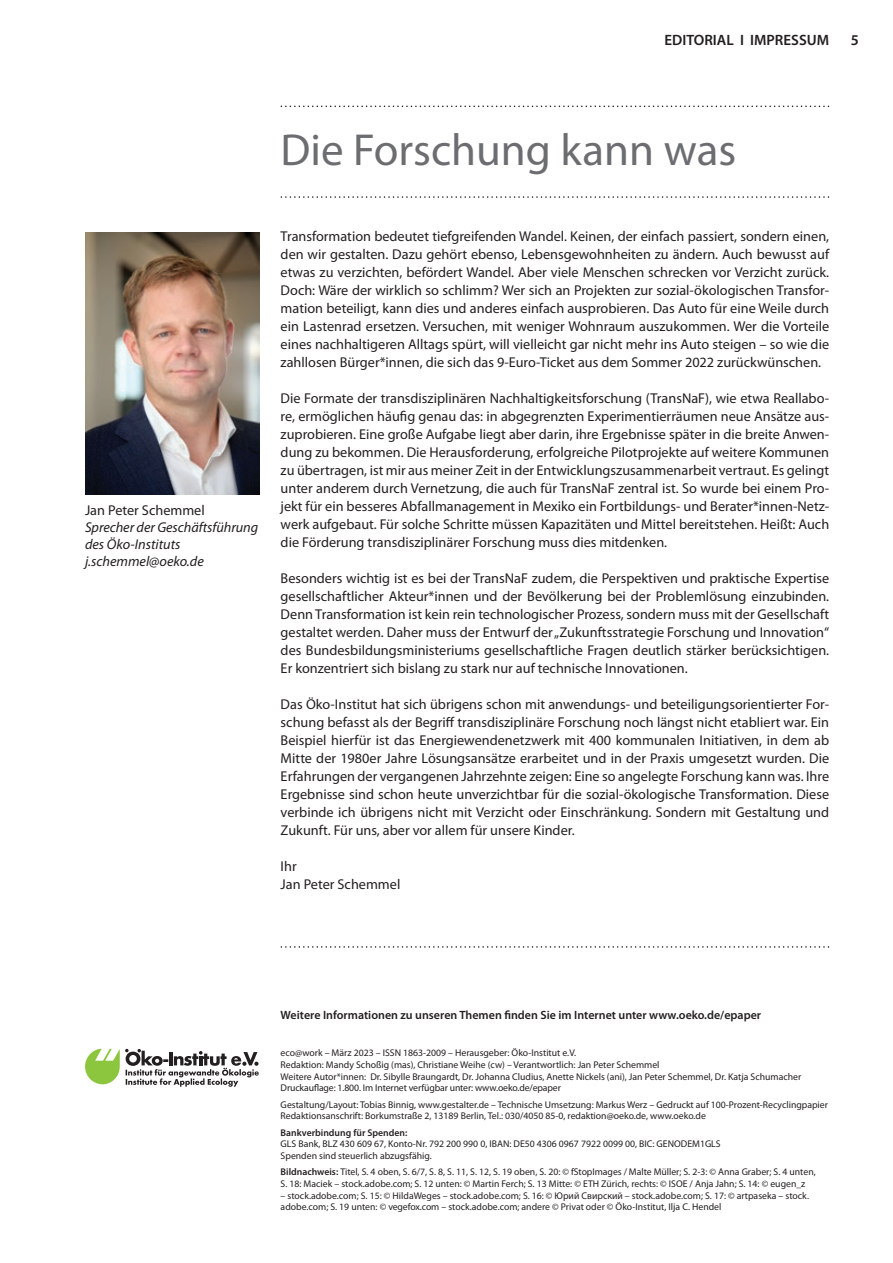
<style>
.page{position:relative;width:893px;height:1263px;background:#fff}
.page>*{position:absolute;margin:0;border:0;box-sizing:border-box;transform-origin:0 0}
.t1{font:45px "Myriad Pro";color:#6c6d70}
.t2{font:600 15px "Myriad Pro";color:#231f20}
.t3{font:14.25px/18px "Myriad Pro";color:#231f20;text-align:justify}
.t4{font:italic 14.25px/17.2px "Myriad Pro";color:#231f20}
.t5{font:600 12px "Myriad Pro";color:#231f20}
.t6{font:9.75px/11.7px "Myriad Pro";color:#231f20}
.t7{font:600 9.75px "Myriad Pro";color:#231f20}
.s1{font-weight:600}
</style>
<div class="page">
<svg style="left:281px;top:946px;width:548px;height:2px"></svg>
<svg style="left:85px;top:1049px;width:174px;height:38px"></svg>
<svg style="left:281px;top:106px;width:548px;height:1px"></svg>
<svg style="left:281px;top:196px;width:548px;height:2px"></svg>
<img style="left:85px;top:232px;width:174px;height:262px">
<p class="t2" style="left:664px;top:31px;width:166px">EDITORIAL I IMPRESSUM</p>
<p class="t2" style="left:851px;top:31px;width:10px">5</p>
<h1 class="t1" style="left:281px;top:122px;width:457px">Die Forschung kann was</h1>
<p class="t3" style="left:85px;top:501px;width:121px">Jan Peter Schemmel</p>
<p class="t4" style="left:85px;top:518px;width:175px">Sprecher der Geschäftsführung des Öko-Instituts j.schemmel@oeko.de</p>
<p class="t3" style="left:281px;top:227px;width:550px">Transformation bedeutet tiefgreifenden Wandel. Keinen, der einfach passiert, sondern einen, den wir gestalten. Dazu gehört ebenso, Lebensgewohnheiten zu ändern. Auch bewusst auf etwas zu verzichten, befördert Wandel. Aber viele Menschen schrecken vor Verzicht zurück.<br>Doch: Wäre der wirklich so schlimm? Wer sich an Projekten zur sozial-ökologischen Transfor&shy;mation beteiligt, kann dies und anderes einfach ausprobieren. Das Auto für eine Weile durch ein Lastenrad ersetzen. Versuchen, mit weniger Wohnraum auszukommen. Wer die Vorteile eines nachhaltigeren Alltags spürt, will vielleicht gar nicht mehr ins Auto steigen – so wie die zahllosen Bürger*innen, die sich das 9-Euro-Ticket aus dem Sommer 2022 zurückwünschen.</p>
<p class="t3" style="left:281px;top:389px;width:550px">Die Formate der transdisziplinären Nachhaltigkeitsforschung (TransNaF), wie etwa Reallabo&shy;re, ermöglichen häufig genau das: in abgegrenzten Experimentierräumen neue Ansätze aus&shy;zuprobieren. Eine große Aufgabe liegt aber darin, ihre Ergebnisse später in die breite Anwen&shy;dung zu bekommen. Die Herausforderung, erfolgreiche Pilotprojekte auf weitere Kommunen zu übertragen, ist mir aus meiner Zeit in der Entwicklungszusammenarbeit vertraut. Es gelingt unter anderem durch Vernetzung, die auch für TransNaF zentral ist. So wurde bei einem Pro&shy;jekt für ein besseres Abfallmanagement in Mexiko ein Fortbildungs- und Berater*innen-Netz&shy;werk aufgebaut. Für solche Schritte müssen Kapazitäten und Mittel bereitstehen. Heißt: Auch die Förderung transdisziplinärer Forschung muss dies mitdenken.</p>
<p class="t3" style="left:281px;top:569px;width:550px">Besonders wichtig ist es bei der TransNaF zudem, die Perspektiven und praktische Expertise gesellschaftlicher Akteur*innen und der Bevölkerung bei der Problemlösung einzubinden.<br>Denn Transformation ist kein rein technologischer Prozess, sondern muss mit der Gesellschaft gestaltet werden. Daher muss der Entwurf der „Zukunftsstrategie Forschung und Innovation“ des Bundesbildungsministeriums gesellschaftliche Fragen deutlich stärker berücksichtigen.<br>Er konzentriert sich bislang zu stark nur auf technische Innovationen.</p>
<p class="t3" style="left:281px;top:695px;width:550px">Das Öko-Institut hat sich übrigens schon mit anwendungs- und beteiligungsorientierter For&shy;schung befasst als der Begriff transdisziplinäre Forschung noch längst nicht etabliert war. Ein Beispiel hierfür ist das Energiewendenetzwerk mit 400 kommunalen Initiativen, in dem ab Mitte der 1980er Jahre Lösungsansätze erarbeitet und in der Praxis umgesetzt wurden. Die Erfahrungen der vergangenen Jahrzehnte zeigen: Eine so angelegte Forschung kann was. Ihre Ergebnisse sind schon heute unverzichtbar für die sozial-ökologische Transformation. Diese verbinde ich übrigens nicht mit Verzicht oder Einschränkung. Sondern mit Gestaltung und Zukunft. Für uns, aber vor allem für unsere Kinder.</p>
<p class="t3" style="left:281px;top:857px;width:121px">Ihr<br>Jan Peter Schemmel</p>
<p class="t5" style="left:281px;top:1007px;width:482px">Weitere Informationen zu unseren Themen finden Sie im Internet unter www.oeko.de/epaper</p>
<p class="t6" style="left:281px;top:1047px;width:522px">eco@work – März 2023 – ISSN 1863-2009 – Herausgeber: Öko-Institut e.V.<br>Redaktion: Mandy Schoßig (mas), Christiane Weihe (cw) – Verantwortlich: Jan Peter Schemmel<br>Weitere Autor*innen: Dr. Sibylle Braungardt, Dr. Johanna Cludius, Anette Nickels (ani), Jan Peter Schemmel, Dr. Katja Schumacher Druckauflage: 1.800. Im Internet verfügbar unter: www.oeko.de/epaper</p>
<p class="t6" style="left:281px;top:1098px;width:549px">Gestaltung/Layout: Tobias Binnig, www.gestalter.de – Technische Umsetzung: Markus Werz – Gedruckt auf 100-Prozent-Recyclingpapier<br>Redaktionsanschrift: Borkumstraße 2, 13189 Berlin, Tel.: 030/4050 85-0, redaktion@oeko.de, www.oeko.de</p>
<p class="t7" style="left:281px;top:1126px;width:128px">Bankverbindung für Spenden:</p>
<p class="t6" style="left:281px;top:1138px;width:442px">GLS Bank, BLZ 430 609 67, Konto-Nr. 792 200 990 0, IBAN: DE50 4306 0967 7922 0099 00, BIC: GENODEM1GLS<br>Spenden sind steuerlich abzugsfähig.</p>
<p class="t6" style="left:281px;top:1166px;width:537px"><span class="s1">Bildnachweis:</span> Titel, S. 4 oben, S. 6/7, S. 8, S. 11, S. 12, S. 19 oben, S. 20: © fStopImages / Malte Müller; S. 2-3: © Anna Graber; S. 4 unten,<br>S. 18: Maciek – stock.adobe.com; S. 12 unten: © Martin Ferch; S. 13 Mitte: © ETH Zürich, rechts: © ISOE / Anja Jahn; S. 14: © eugen_z</p>
<p class="t6" style="left:281px;top:1189px;width:530px">– stock.adobe.com; S. 15: © HildaWeges – stock.adobe.com; S. 16: © Юрий Свирский – stock.adobe.com; S. 17: © artpaseka – stock. adobe.com; S. 19 unten: © vegefox.com – stock.adobe.com; andere © Privat oder © Öko-Institut, Ilja C. Hendel</p>
</div>
